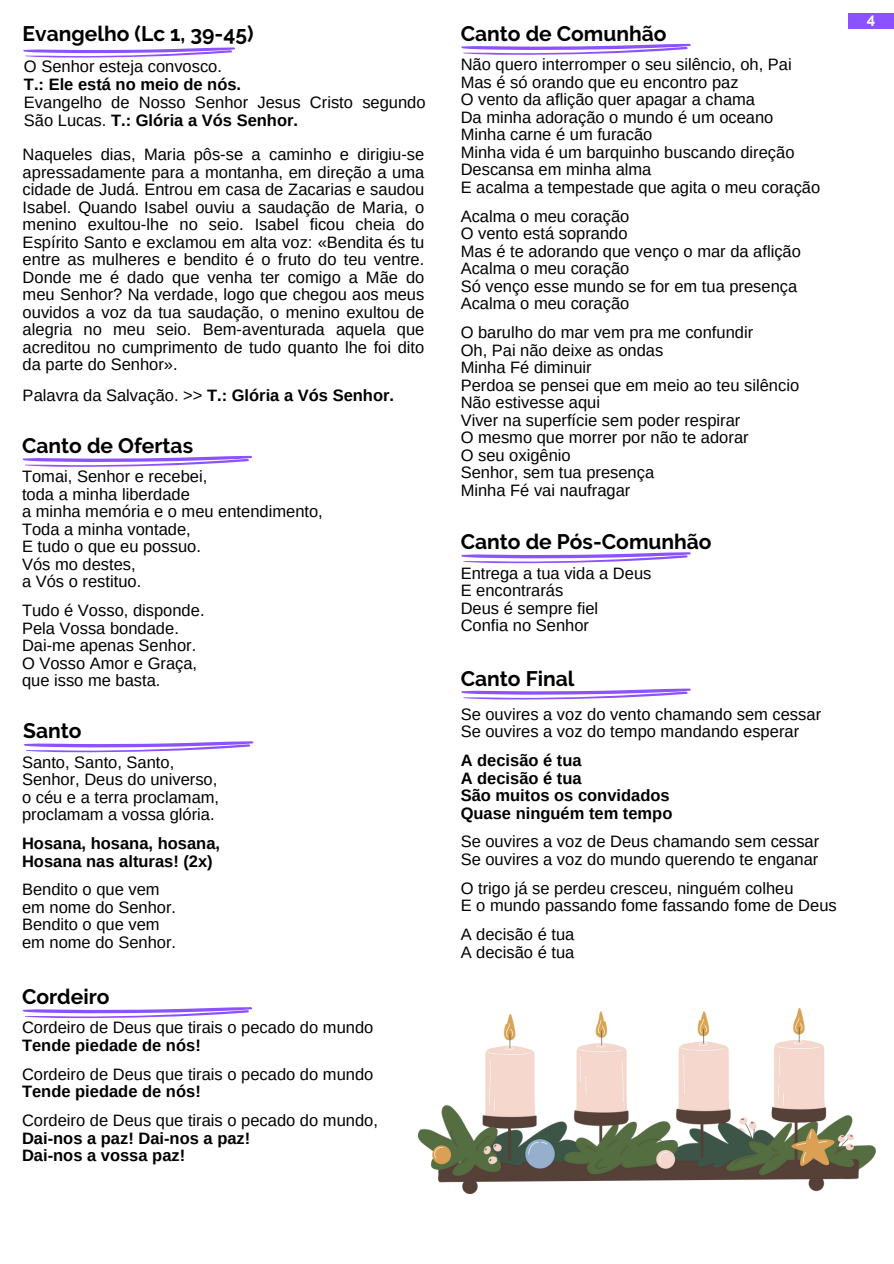
<style>
.page{position:relative;width:894px;height:1264px;background:#fff}
.page>*{position:absolute;margin:0;border:0;box-sizing:border-box;transform-origin:0 0}
.t1{font:700 21px "Raleway";color:#000}
.t2{font:16.5px/17.5px "Arimo";color:#000}
.t3{font:700 16.5px/17.5px "Arimo";color:#000}
.t4{font:700 15px "Raleway";color:#fdfdfb}
.s1{font-weight:700}
</style>
<div class="page">
<svg style="left:22px;top:456px;width:231px;height:11px"></svg>
<svg style="left:461px;top:688px;width:230px;height:11px"></svg>
<svg style="left:24px;top:741px;width:230px;height:11px"></svg>
<svg style="left:22px;top:1007px;width:231px;height:11px"></svg>
<svg style="left:461px;top:44px;width:230px;height:11px"></svg>
<svg style="left:23px;top:47px;width:212px;height:11px"></svg>
<div style="left:848px;top:13px;width:45px;height:15px;background:#8c52ff"></div>
<svg style="left:461px;top:552px;width:230px;height:11px"></svg>
<img style="left:418px;top:1008px;width:457px;height:185px">
<h1 class="t1" style="left:23px;top:21px;width:232px">Evangelho (Lc 1, 39-45)</h1>
<p class="t2" style="left:24px;top:58px;width:199px">O Senhor esteja convosco.</p>
<p class="t3" style="left:24px;top:76px;width:219px">T.: Ele está no meio de nós.</p>
<p class="t2" style="left:24px;top:94px;width:403px;line-height:18px">Evangelho de Nosso Senhor Jesus Cristo segundo<br>São Lucas. <span class="s1">T.: Glória a Vós Senhor.</span></p>
<p class="t1" style="left:460px;top:21px;width:207px">Canto de Comunhão</p>
<p class="t2" style="left:460px;top:56px;width:332px">Não quero interromper o seu silêncio, oh, Pai</p>
<p class="t2" style="left:460px;top:73px;width:279px">Mas é só orando que eu encontro paz</p>
<p class="t2" style="left:460px;top:91px;width:296px">O vento da aflição quer apagar a chama</p>
<p class="t2" style="left:460px;top:108px;width:314px">Da minha adoração o mundo é um oceano</p>
<p class="t2" style="left:460px;top:126px;width:193px">Minha carne é um furacão</p>
<p class="t2" style="left:460px;top:143px;width:335px">Minha vida é um barquinho buscando direção</p>
<p class="t2" style="left:460px;top:161px;width:192px">Descansa em minha alma</p>
<p class="t2" style="left:460px;top:178px;width:361px">E acalma a tempestade que agita o meu coração</p>
<p class="t2" style="left:460px;top:207px;width:170px">Acalma o meu coração</p>
<p class="t2" style="left:460px;top:225px;width:168px">O vento está soprando</p>
<p class="t2" style="left:460px;top:242px;width:342px">Mas é te adorando que venço o mar da aflição</p>
<p class="t2" style="left:460px;top:260px;width:170px">Acalma o meu coração</p>
<p class="t2" style="left:460px;top:277px;width:338px">Só venço esse mundo se for em tua presença</p>
<p class="t2" style="left:460px;top:295px;width:170px">Acalma o meu coração</p>
<p class="t2" style="left:460px;top:323px;width:294px">O barulho do mar vem pra me confundir</p>
<p class="t2" style="left:460px;top:341px;width:204px">Oh, Pai não deixe as ondas</p>
<p class="t2" style="left:460px;top:358px;width:133px">Minha Fé diminuir</p>
<p class="t2" style="left:460px;top:376px;width:340px">Perdoa se pensei que em meio ao teu silêncio</p>
<h1 class="t2" style="left:460px;top:393px;width:141px">Não estivesse aqui</h1>
<p class="t2" style="left:460px;top:411px;width:281px">Viver na superfície sem poder respirar</p>
<p class="t2" style="left:460px;top:428px;width:289px">O mesmo que morrer por não te adorar</p>
<p class="t2" style="left:460px;top:446px;width:111px">O seu oxigênio</p>
<p class="t2" style="left:460px;top:463px;width:195px">Senhor, sem tua presença</p>
<p class="t2" style="left:460px;top:481px;width:171px">Minha Fé vai naufragar</p>
<p class="t2" style="left:23px;top:146px;width:403px;text-align:justify">Naqueles dias, Maria pôs-se a caminho e dirigiu-se apressadamente para a montanha, em direção a uma cidade de Judá. Entrou em casa de Zacarias e saudou Isabel. Quando Isabel ouviu a saudação de Maria, o menino exultou-lhe no seio. Isabel ficou cheia do Espírito Santo e exclamou em alta voz: «Bendita és tu entre as mulheres e bendito é o fruto do teu ventre.<br>Donde me é dado que venha ter comigo a Mãe do meu Senhor? Na verdade, logo que chegou aos meus ouvidos a voz da tua saudação, o menino exultou de alegria no meu seio. Bem-aventurada aquela que acreditou no cumprimento de tudo quanto lhe foi dito da parte do Senhor».</p>
<p class="t2" style="left:23px;top:386px;width:373px">Palavra da Salvação. &gt;&gt; <span class="s1">T.: Glória a Vós Senhor.</span></p>
<h1 class="t1" style="left:22px;top:433px;width:172px">Canto de Ofertas</h1>
<p class="t2" style="left:22px;top:467px;width:187px">Tomai, Senhor e recebei,</p>
<p class="t2" style="left:22px;top:485px;width:169px">toda a minha liberdade</p>
<p class="t2" style="left:22px;top:502px;width:302px">a minha memória e o meu entendimento,</p>
<p class="t2" style="left:22px;top:520px;width:170px">Toda a minha vontade,</p>
<p class="t2" style="left:22px;top:537px;width:180px">E tudo o que eu possuo.</p>
<p class="t2" style="left:22px;top:555px;width:115px">Vós mo destes,</p>
<p class="t2" style="left:22px;top:572px;width:121px">a Vós o restituo.</p>
<h1 class="t2" style="left:22px;top:601px;width:184px">Tudo é Vosso, disponde.</h1>
<p class="t2" style="left:22px;top:619px;width:158px">Pela Vossa bondade.</p>
<p class="t2" style="left:22px;top:636px;width:176px">Dai-me apenas Senhor.</p>
<p class="t2" style="left:22px;top:654px;width:177px">O Vosso Amor e Graça,</p>
<p class="t2" style="left:22px;top:671px;width:140px">que isso me basta.</p>
<p class="t1" style="left:460px;top:666px;width:115px">Canto Final</p>
<p class="t2" style="left:460px;top:705px;width:362px">Se ouvires a voz do vento chamando sem cessar</p>
<p class="t2" style="left:460px;top:722px;width:340px">Se ouvires a voz do tempo mandando esperar</p>
<p class="t3" style="left:460px;top:751px;width:213px">A decisão é tua<br>A decisão é tua<br>São muitos os convidados<br>Quase ninguém tem tempo</p>
<p class="t2" style="left:460px;top:832px;width:360px">Se ouvires a voz de Deus chamando sem cessar</p>
<p class="t2" style="left:460px;top:850px;width:359px">Se ouvires a voz do mundo querendo te enganar</p>
<p class="t2" style="left:460px;top:879px;width:334px">O trigo já se perdeu cresceu, ninguém colheu</p>
<p class="t2" style="left:460px;top:896px;width:377px">E o mundo passando fome fassando fome de Deus</p>
<p class="t2" style="left:460px;top:925px;width:115px">A decisão é tua</p>
<h1 class="t2" style="left:460px;top:943px;width:115px">A decisão é tua</h1>
<h2 class="t1" style="left:460px;top:529px;width:252px">Canto de Pós-Comunhão</h2>
<p class="t2" style="left:460px;top:564px;width:192px">Entrega a tua vida a Deus</p>
<p class="t2" style="left:460px;top:581px;width:104px">E encontrarás</p>
<p class="t2" style="left:460px;top:599px;width:139px">Deus é sempre fiel</p>
<p class="t2" style="left:460px;top:616px;width:130px">Confia no Senhor</p>
<p class="t1" style="left:23px;top:718px;width:60px">Santo</p>
<p class="t2" style="left:22px;top:753px;width:154px">Santo, Santo, Santo,</p>
<p class="t2" style="left:22px;top:770px;width:197px">Senhor, Deus do universo,</p>
<p class="t2" style="left:22px;top:788px;width:199px">o céu e a terra proclamam,</p>
<p class="t2" style="left:22px;top:805px;width:194px">proclamam a vossa glória.</p>
<h2 class="t3" style="left:22px;top:834px;width:199px">Hosana, hosana, hosana,<br>Hosana nas alturas! (2x)</h2>
<p class="t2" style="left:22px;top:880px;width:139px">Bendito o que vem</p>
<p class="t2" style="left:22px;top:898px;width:155px">em nome do Senhor.</p>
<p class="t2" style="left:22px;top:915px;width:139px">Bendito o que vem</p>
<p class="t2" style="left:22px;top:933px;width:155px">em nome do Senhor.</p>
<p class="t1" style="left:22px;top:984px;width:89px">Cordeiro</p>
<h1 class="t2" style="left:22px;top:1018px;width:353px">Cordeiro de Deus que tirais o pecado do mundo</h1>
<p class="t3" style="left:22px;top:1036px;width:180px">Tende piedade de nós!</p>
<p class="t2" style="left:22px;top:1065px;width:353px">Cordeiro de Deus que tirais o pecado do mundo</p>
<p class="t3" style="left:22px;top:1082px;width:180px">Tende piedade de nós!</p>
<p class="t2" style="left:22px;top:1111px;width:357px">Cordeiro de Deus que tirais o pecado do mundo,</p>
<p class="t3" style="left:22px;top:1129px;width:230px">Dai-nos a paz! Dai-nos a paz!</p>
<p class="t3" style="left:22px;top:1146px;width:165px">Dai-nos a vossa paz!</p>
<h1 class="t4" style="left:866px;top:10px;width:10px">4</h1>
</div>
